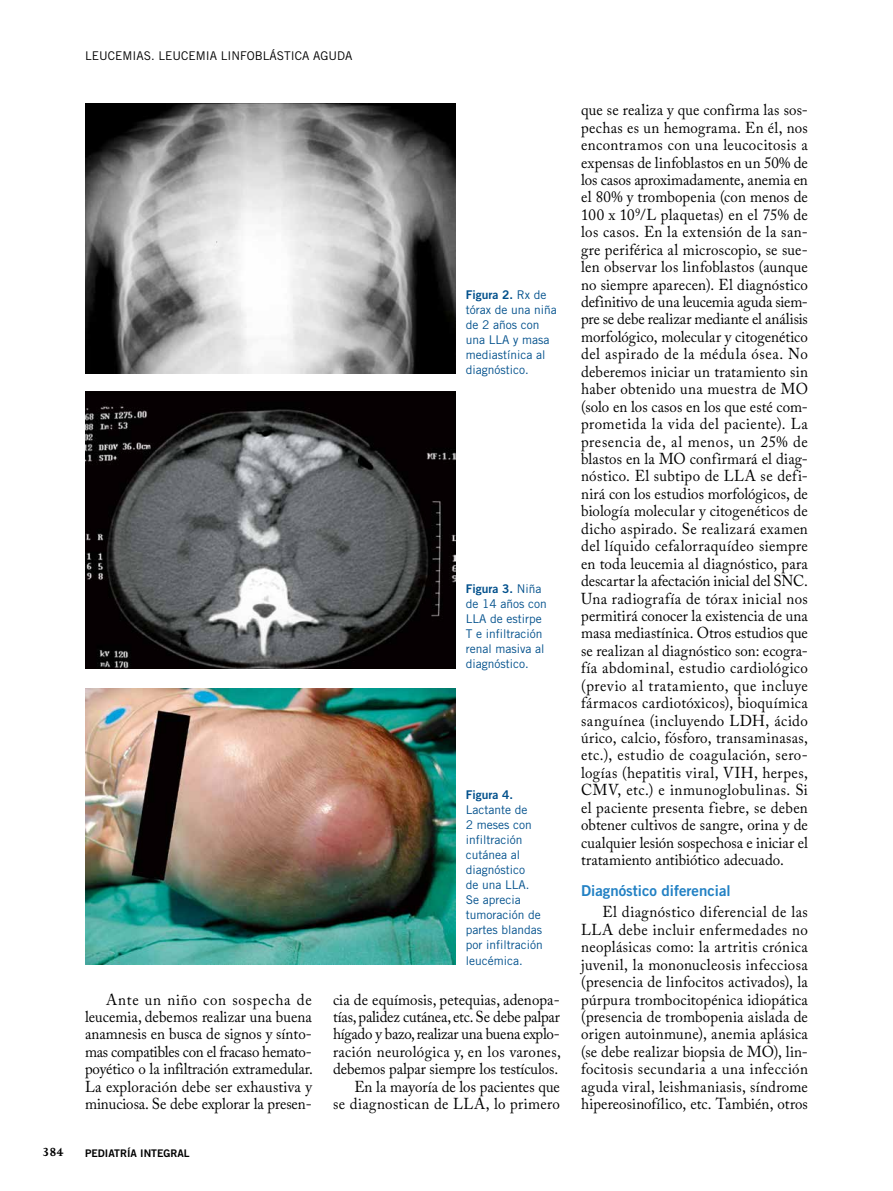
<style>
.page{position:relative;width:893px;height:1191px;background:#fff}
.page>*{position:absolute;margin:0;border:0;box-sizing:border-box;transform-origin:0 0}
.t1{font:15.75px/17.4px "Adobe Caslon Pro";color:#000;text-align:justify;scale:.95 1}
.t2{font:15px "Trade Gothic Bold Two";color:#2281c4}
.t3{font:700 13.5px "Joanna MT Std";color:#000}
.t4{font:12px/15px "Trade Gothic";color:#00508c}
.t5{font:12px "Trade Gothic";color:#000}
.t6{font:12px "Trade Gothic Bold Two";color:#00508c}
.t7{font:10.5px "Trade Gothic Bold Two";color:#000}
.s1{font-family:"Trade Gothic"}
</style>
<div class="page">
<img style="left:85px;top:103px;width:370px;height:271px">
<img style="left:85px;top:391px;width:370px;height:277px">
<img style="left:85px;top:688px;width:370px;height:276px">
<p class="t5" style="left:85px;top:49px;width:269px">Leucemias. Leucemia linfoblástica aguda</p>
<p class="t6" style="left:466px;top:287px;width:82px">Figura 2. <span class="s1">Rx de</span></p>
<p class="t4" style="left:466px;top:302px;width:92px">tórax de una niña de 2 años con una LLA y masa mediastínica al diagnóstico.</p>
<p class="t6" style="left:466px;top:581px;width:77px">Figura 3. <span class="s1">Niña</span></p>
<p class="t4" style="left:466px;top:596px;width:82px">de 14 años con<br>LLA de estirpe<br>T e infiltración renal masiva al diagnóstico.</p>
<p class="t6" style="left:466px;top:787px;width:49px">Figura 4.</p>
<p class="t4" style="left:466px;top:802px;width:79px">Lactante de<br>2 meses con infiltración cutánea al diagnóstico<br>de una LLA.<br>Se aprecia tumoración de partes blandas por infiltración leucémica.</p>
<p class="t1" style="left:85px;top:990px;width:241px;text-indent:21px">Ante un niño con sospecha de leucemia, debemos realizar una buena anamnesis en busca de signos y sínto&shy;mas compatibles con el fracaso hemato&shy;poyético o la infiltración extramedular.<br>La exploración debe ser exhaustiva y minuciosa. Se debe explorar la presen-</p>
<p class="t1" style="left:333px;top:990px;width:241px;text-align:right">cia de equímosis, petequias, adenopa&shy;tías, palidez cutánea, etc. Se debe palpar hígado y bazo, realizar una buena explo&shy;ración neurológica y, en los varones, debemos palpar siempre los testículos.<br>En la mayoría de los pacientes que<br>se diagnostican de LLA, lo primero</p>
<p class="t3" style="left:42px;top:1144px;width:23px">384</p>
<p class="t7" style="left:85px;top:1146px;width:106px">PEDIATRÍA INTEGRAL</p>
<p class="t1" style="left:581px;top:101px;width:240px">que se realiza y que confirma las sos&shy;pechas es un hemograma. En él, nos encontramos con una leucocitosis a expensas de linfoblastos en un 50% de los casos aproximadamente, anemia en el 80% y trombopenia (con menos de 100 x 10<sup>9</sup>/L plaquetas) en el 75% de los casos. En la extensión de la san&shy;gre periférica al microscopio, se sue&shy;len observar los linfoblastos (aunque no siempre aparecen). El diagnóstico definitivo de una leucemia aguda siem&shy;pre se debe realizar mediante el análisis morfológico, molecular y citogenético del aspirado de la médula ósea. No deberemos iniciar un tratamiento sin haber obtenido una muestra de MO (solo en los casos en los que esté com&shy;prometida la vida del paciente). La presencia de, al menos, un 25% de blastos en la MO confirmará el diag&shy;nóstico. El subtipo de LLA se defi&shy;nirá con los estudios morfológicos, de biología molecular y citogenéticos de dicho aspirado. Se realizará examen del líquido cefalorraquídeo siempre en toda leucemia al diagnóstico, para descartar la afectación inicial del SNC.<br>Una radiografía de tórax inicial nos permitirá conocer la existencia de una masa mediastínica. Otros estudios que se realizan al diagnóstico son: ecogra&shy;fía abdominal, estudio cardiológico (previo al tratamiento, que incluye fármacos cardiotóxicos), bioquímica sanguínea (incluyendo LDH, ácido úrico, calcio, fósforo, transaminasas, etc.), estudio de coagulación, sero&shy;logías (hepatitis viral, VIH, herpes, CMV, etc.) e inmunoglobulinas. Si el paciente presenta fiebre, se deben obtener cultivos de sangre, orina y de cualquier lesión sospechosa e iniciar el tratamiento antibiótico adecuado.</p>
<p class="t2" style="left:581px;top:881px;width:151px">Diagnóstico diferencial</p>
<p class="t1" style="left:581px;top:903px;width:240px;text-indent:21px">El diagnóstico diferencial de las LLA debe incluir enfermedades no neoplásicas como: la artritis crónica juvenil, la mononucleosis infecciosa (presencia de linfocitos activados), la púrpura trombocitopénica idiopática (presencia de trombopenia aislada de origen autoinmune), anemia aplásica (se debe realizar biopsia de MO), lin&shy;focitosis secundaria a una infección aguda viral, leishmaniasis, síndrome hipereosinofílico, etc. También, otros</p>
</div>
